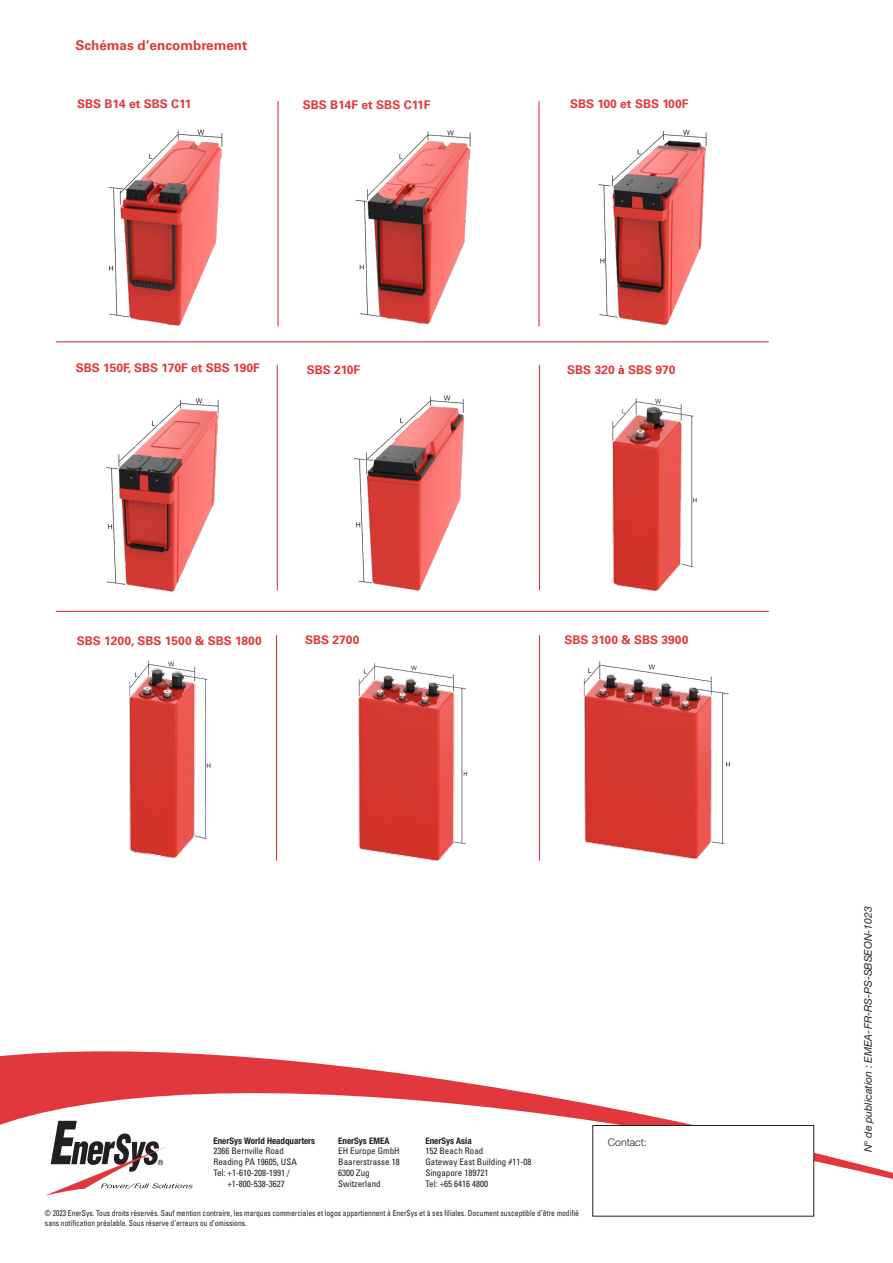
<style>
.page{position:relative;width:893px;height:1263px;background:#fff}
.page>*{position:absolute;margin:0;border:0;box-sizing:border-box;transform-origin:0 0}
.t1{font:700 13.5px "Univers LT Std";color:#e1373d}
.t2{font:700 12px "Univers LT Std";color:#e1373d}
.t3{font:italic 10.5px "Helvetica Neue LT Std";color:#231f20}
.t4{font:300 10.5px "Helvetica Neue LT Std";color:#231f20}
.t5{font:condensed 9px "Univers LT Std";color:#231f20}
.t6{font:700 condensed 9px "Helvetica Neue LT Std";color:#231f20}
.t7{font:condensed 8.25px "Univers LT Std";color:#231f20;scale:.92 1}
.s1{color:#d1232a}
</style>
<div class="page">
<img style="left:355px;top:130px;width:116px;height:195px">
<img style="left:106px;top:398px;width:113px;height:194px">
<img style="left:353px;top:395px;width:111px;height:196px">
<img style="left:358px;top:662px;width:110px;height:198px">
<hr style="left:56px;top:341px;width:713px;height:1px;background:#d1232a">
<hr style="left:56px;top:611px;width:713px;height:1px;background:#d1232a">
<hr style="left:539px;top:101px;width:1px;height:225px;background:#d1232a">
<hr style="left:278px;top:101px;width:1px;height:225px;background:#d1232a">
<hr style="left:277px;top:365px;width:1px;height:225px;background:#d1232a">
<hr style="left:539px;top:365px;width:1px;height:225px;background:#d1232a">
<hr style="left:276px;top:635px;width:1px;height:225px;background:#d1232a">
<hr style="left:539px;top:635px;width:1px;height:225px;background:#d1232a">
<img style="left:108px;top:129px;width:115px;height:196px">
<img style="left:598px;top:130px;width:109px;height:196px">
<img style="left:612px;top:398px;width:85px;height:193px">
<img style="left:129px;top:660px;width:82px;height:199px">
<img style="left:583px;top:661px;width:147px;height:199px">
<svg style="left:0;top:1051px;width:893px;height:166px"></svg>
<svg style="left:45px;top:1121px;width:148px;height:74px"></svg>
<div style="left:593px;top:1125px;width:221px;height:91px;background:#fff"></div>
<div style="left:592px;top:1125px;width:222px;height:91px;border:1px solid #231f20"></div>
<p class="t1" style="left:76px;top:38px;width:173px">Schémas d’encombrement</p>
<p class="t2" style="left:77px;top:97px;width:116px">SBS B14 et SBS C11</p>
<p class="t2" style="left:303px;top:98px;width:129px">SBS B14F et SBS C11F</p>
<p class="t2" style="left:570px;top:97px;width:120px">SBS 100 et SBS 100F</p>
<p class="t2" style="left:76px;top:361px;width:185px">SBS 150F, SBS 170F et SBS 190F</p>
<p class="t2" style="left:307px;top:362px;width:55px">SBS 210F</p>
<p class="t2" style="left:567px;top:362px;width:110px">SBS 320 <span class="s1">à</span> SBS 970</p>
<p class="t2" style="left:77px;top:633px;width:186px">SBS 1200, SBS 1500 &amp; SBS 1800</p>
<p class="t2" style="left:305px;top:633px;width:56px">SBS 2700</p>
<p class="t2" style="left:565px;top:633px;width:125px">SBS 3100 &amp; SBS 3900</p>
<p class="t6" style="left:425px;top:1135px;width:48px">EnerSys Asia</p>
<p class="t5" style="left:425px;top:1145px;width:59px">152 Beach Road</p>
<p class="t5" style="left:425px;top:1156px;width:107px">Gateway East Building #11-08</p>
<p class="t5" style="left:425px;top:1167px;width:64px">Singapore 189721</p>
<p class="t5" style="left:425px;top:1178px;width:64px">Tel: +65 6416 4800</p>
<p class="t7" style="left:45px;top:1208px;width:582px">© 2023 EnerSys. Tous droits réservés. Sauf mention contraire, les marques commerciales et logos appartiennent à EnerSys et à ses filiales. Document susceptible d’être modifié</p>
<p class="t7" style="left:45px;top:1217px;width:221px">sans notification préalable. Sous réserve d’erreurs ou d’omissions.</p>
<p class="t6" style="left:213px;top:1135px;width:103px">EnerSys World Headquarters</p>
<p class="t5" style="left:213px;top:1145px;width:72px">2366 Bernville Road</p>
<p class="t5" style="left:213px;top:1156px;width:85px">Reading PA 19605, USA</p>
<p class="t5" style="left:213px;top:1167px;width:78px">Tel: +1-610-208-1991 /</p>
<p class="t5" style="left:227px;top:1178px;width:59px">+1-800-538-3627</p>
<p class="t6" style="left:338px;top:1135px;width:53px">EnerSys EMEA</p>
<p class="t5" style="left:338px;top:1145px;width:63px">EH Europe GmbH</p>
<p class="t5" style="left:338px;top:1156px;width:63px">Baarerstrasse 18</p>
<p class="t5" style="left:338px;top:1167px;width:33px">6300 Zug</p>
<p class="t5" style="left:338px;top:1178px;width:44px">Switzerland</p>
<p class="t4" style="left:608px;top:1135px;width:40px">Contact:</p>
<p class="t3" style="left:862px;top:1152px;width:248px;rotate:-90deg">N° de publication : EMEA-FR-RS-PS-SBSEON-1023</p>
</div>
